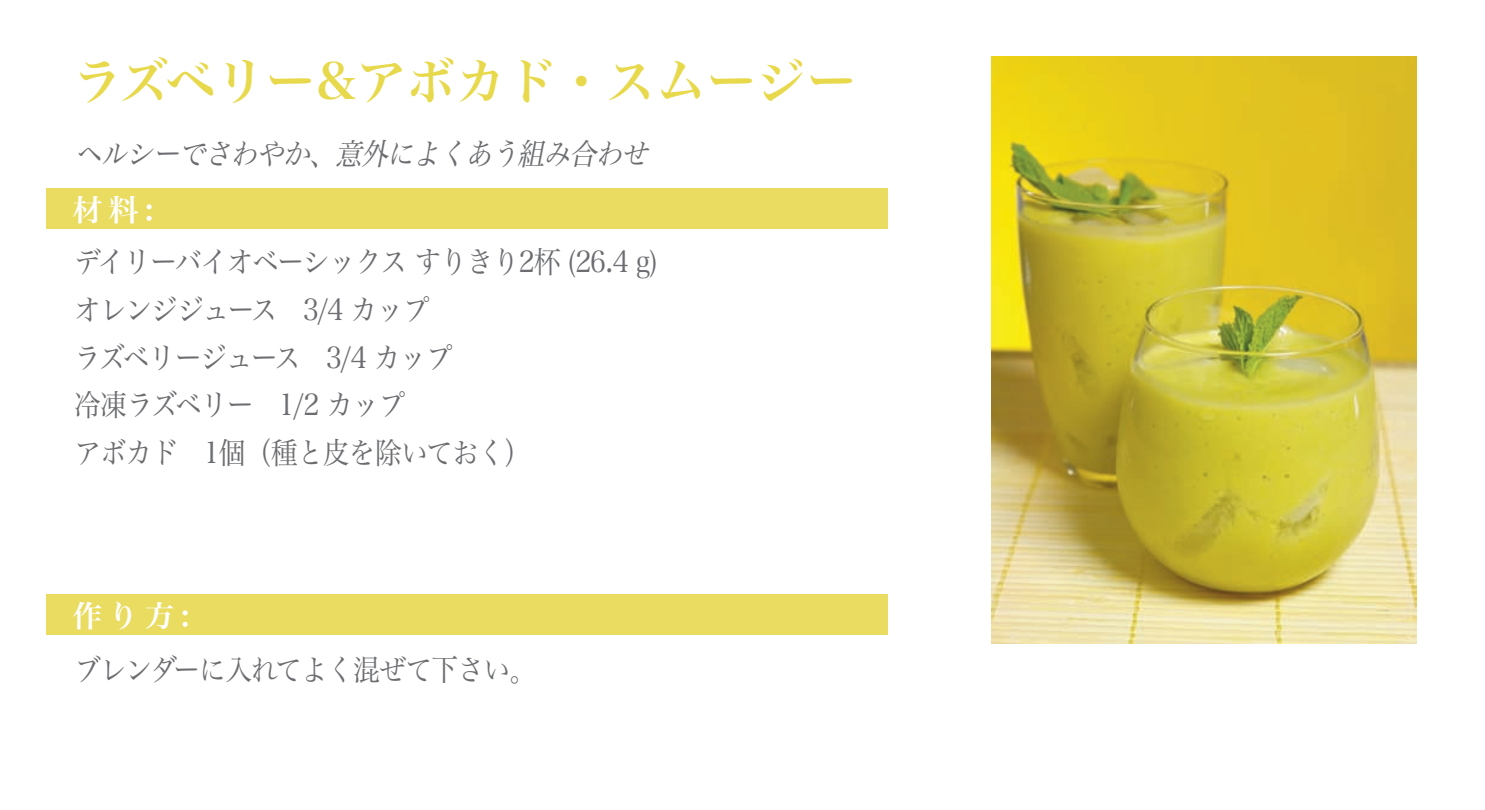
<style>
.page{position:relative;width:1485px;height:810px;background:#fff}
.page>*{position:absolute;margin:0;border:0;box-sizing:border-box;transform-origin:0 0}
.t1{font:50px "Hira Min Pro W6";color:#e7d94b}
.t2{font:30px/47.5px "Hira Min Pro W3";letter-spacing:-.035em;color:#6c6d70;scale:.9 1}
.t3{font:italic 30px "Hira Min Pro W3";color:#6c6d70;scale:.9 1}
.t4{font:30px "Hira Min Pro W6";color:#fff}
</style>
<div class="page">
<img style="left:992px;top:56px;width:424px;height:587px">
<div style="left:46px;top:189px;width:842px;height:40px;background:#e9dc61"></div>
<div style="left:46px;top:594px;width:842px;height:41px;background:#e9dc61"></div>
<h1 class="t1" style="left:72px;top:37px;width:785px">ラズベリー&amp;アボカド・スムージー</h1>
<p class="t3" style="left:74px;top:129px;width:649px">ヘルシーでさわやか、意外によくあう組み合わせ</p>
<p class="t4" style="left:72px;top:183px;width:83px">材料:</p>
<p class="t2" style="left:74px;top:236px;width:650px">デイリーバイオベーシックスすりきり2杯 (26.4 g)オレンジジュース 3/4 カップ<br>ラズベリージュース 3/4 カップ<br>冷凍ラズベリー 1/2 カップ<br>アボカド 1個（種と皮を除いておく）</p>
<p class="t4" style="left:72px;top:589px;width:119px">作り方:</p>
<p class="t2" style="left:74px;top:644px;width:515px">ブレンダーに入れてよく混ぜて下さい。</p>
</div>
